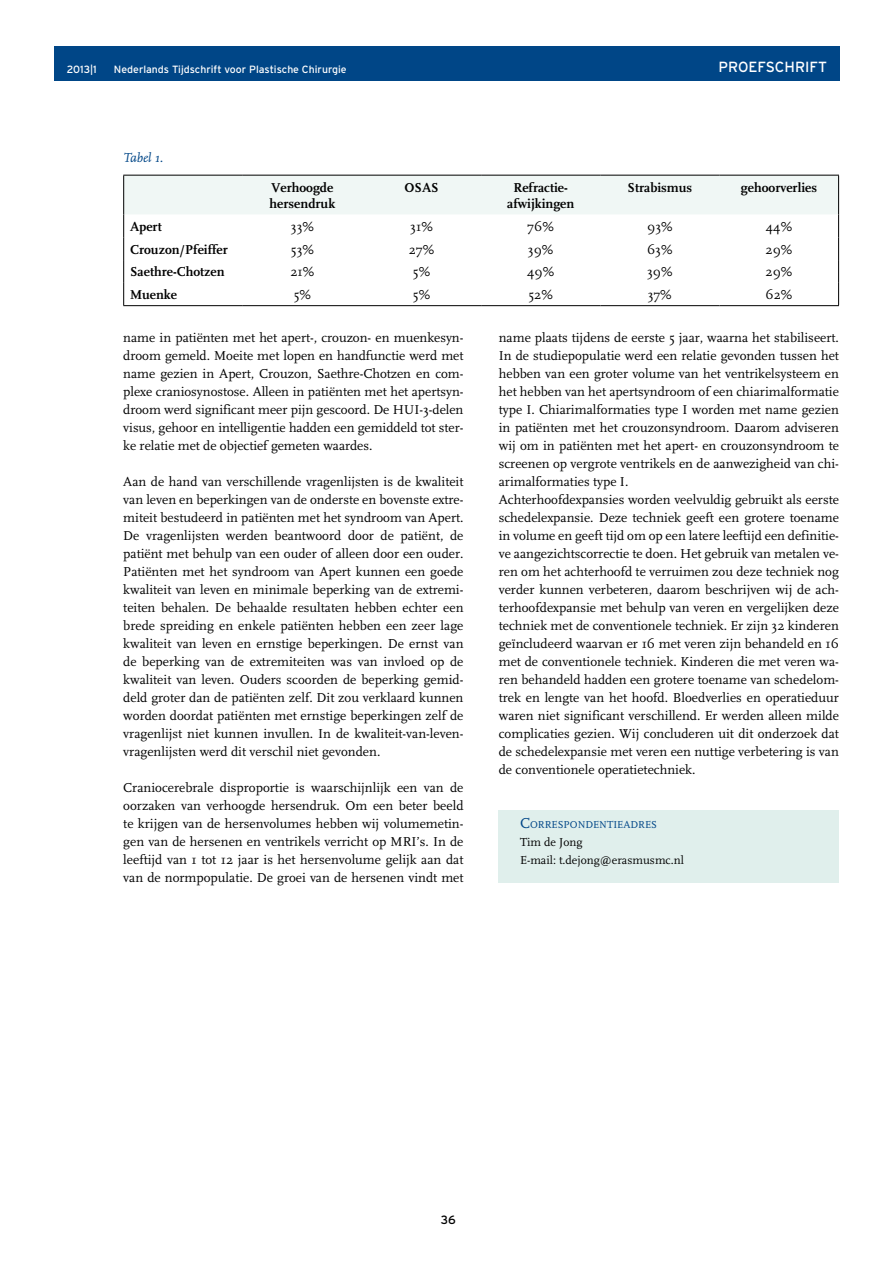
<style>
.page{position:relative;width:893px;height:1263px;background:#fff}
.page>*{position:absolute;margin:0;border:0;box-sizing:border-box;transform-origin:0 0}
.t1{font:14.7px "Interstate";color:#fff}
.t2{font:13.5px/18px "FF Scala";color:#000;text-align:justify}
.t3{font:700 13.5px/16.5px "FF Scala";color:#000}
.t4{font:italic 13.5px "Scala";color:#004687}
.t5{font:12px/18px "FF Scala";color:#000}
.t6{font:12px "Interstate";color:#000}
.t7{font:10.5px "Interstate";color:#fff}
.t8{font:10.5px "FF Scala Caps";color:#004687}
.s1{font-size:15px}
</style>
<div class="page">
<div style="left:54px;top:47px;width:786px;height:34px;background:#004687"></div>
<div style="left:499px;top:810px;width:340px;height:72px;background:#e0efec"></div>
<svg style="left:123px;top:175px;width:716px;height:130px"></svg>
<hr style="left:123px;top:305px;width:120px;height:1px;background:#000">
<hr style="left:243px;top:305px;width:119px;height:1px;background:#000">
<hr style="left:362px;top:305px;width:119px;height:1px;background:#000">
<hr style="left:481px;top:305px;width:119px;height:1px;background:#000">
<hr style="left:600px;top:305px;width:119px;height:1px;background:#000">
<hr style="left:719px;top:305px;width:120px;height:1px;background:#000">
<p class="t7" style="left:67px;top:63px;width:32px">2013|1</p>
<p class="t7" style="left:114px;top:63px;width:234px">Nederlands Tijdschrift voor Plastische Chirurgie</p>
<p class="t1" style="left:719px;top:59px;width:110px">PROEFSCHRIFT</p>
<p class="t4" style="left:123px;top:151px;width:41px">Tabel 1.</p>
<p class="t3" style="left:270px;top:179px;width:67px">Verhoogde hersendruk</p>
<p class="t3" style="left:404px;top:179px;width:36px">OSAS</p>
<p class="t3" style="left:507px;top:179px;width:69px;text-align:center">Refractie&shy;afwijkingen</p>
<p class="t3" style="left:627px;top:179px;width:66px">Strabismus</p>
<p class="t3" style="left:741px;top:179px;width:78px">gehoorverlies</p>
<p class="t3" style="left:130px;top:218px;width:33px">Apert</p>
<p class="t2" style="left:291px;top:218px;width:25px">33%</p>
<p class="t2" style="left:410px;top:218px;width:24px">31%</p>
<p class="t2" style="left:528px;top:218px;width:28px">76%</p>
<p class="t2" style="left:647px;top:218px;width:27px">93%</p>
<p class="t2" style="left:766px;top:218px;width:28px">44%</p>
<p class="t3" style="left:130px;top:241px;width:99px">Crouzon/Pfeiffer</p>
<p class="t2" style="left:291px;top:241px;width:25px">53%</p>
<p class="t2" style="left:409px;top:241px;width:27px">27%</p>
<p class="t2" style="left:528px;top:241px;width:27px">39%</p>
<p class="t2" style="left:647px;top:241px;width:27px">63%</p>
<p class="t2" style="left:766px;top:241px;width:28px">29%</p>
<p class="t3" style="left:130px;top:264px;width:96px">Saethre-Chotzen</p>
<p class="t2" style="left:290px;top:263px;width:25px">21%</p>
<p class="t2" style="left:413px;top:263px;width:19px">5%</p>
<p class="t2" style="left:527px;top:263px;width:29px">49%</p>
<p class="t2" style="left:647px;top:263px;width:27px">39%</p>
<p class="t2" style="left:766px;top:263px;width:28px">29%</p>
<p class="t3" style="left:130px;top:287px;width:49px">Muenke</p>
<p class="t2" style="left:294px;top:286px;width:19px">5%</p>
<p class="t2" style="left:413px;top:286px;width:19px">5%</p>
<p class="t2" style="left:528px;top:286px;width:26px">52%</p>
<p class="t2" style="left:648px;top:286px;width:25px">37%</p>
<p class="t2" style="left:766px;top:286px;width:28px">62%</p>
<p class="t2" style="left:123px;top:329px;width:342px">name in patiënten met het apert-, crouzon- en muenkesyn&shy;droom gemeld. Moeite met lopen en handfunctie werd met name gezien in Apert, Crouzon, Saethre-Chotzen en com&shy;plexe craniosynostose. Alleen in patiënten met het apertsyn&shy;droom werd significant meer pijn gescoord. De HUI-3-delen visus, gehoor en intelligentie hadden een gemiddeld tot ster&shy;ke relatie met de objectief gemeten waardes.</p>
<p class="t2" style="left:123px;top:473px;width:342px">Aan de hand van verschillende vragenlijsten is de kwaliteit van leven en beperkingen van de onderste en bovenste extre&shy;miteit bestudeerd in patiënten met het syndroom van Apert.<br>De vragenlijsten werden beantwoord door de patiënt, de patiënt met behulp van een ouder of alleen door een ouder.<br>Patiënten met het syndroom van Apert kunnen een goede kwaliteit van leven en minimale beperking van de extremi&shy;teiten behalen. De behaalde resultaten hebben echter een brede spreiding en enkele patiënten hebben een zeer lage kwaliteit van leven en ernstige beperkingen. De ernst van de beperking van de extremiteiten was van invloed op de kwaliteit van leven. Ouders scoorden de beperking gemid&shy;deld groter dan de patiënten zelf. Dit zou verklaard kunnen worden doordat patiënten met ernstige beperkingen zelf de vragenlijst niet kunnen invullen. In de kwaliteit-van-leven&shy;vragenlijsten werd dit verschil niet gevonden.</p>
<p class="t2" style="left:123px;top:779px;width:342px">Craniocerebrale disproportie is waarschijnlijk een van de oorzaken van verhoogde hersendruk. Om een beter beeld te krijgen van de hersenvolumes hebben wij volumemetin&shy;gen van de hersenen en ventrikels verricht op MRI’s. In de leeftijd van 1 tot 12 jaar is het hersenvolume gelijk aan dat van de normpopulatie. De groei van de hersenen vindt met</p>
<p class="t2" style="left:499px;top:329px;width:342px;text-align:left">name plaats tijdens de eerste 5 jaar, waarna het stabiliseert.<br>In de studiepopulatie werd een relatie gevonden tussen het hebben van een groter volume van het ventrikelsysteem en het hebben van het apertsyndroom of een chiarimalformatie type I. Chiarimalformaties type I worden met name gezien in patiënten met het crouzonsyndroom. Daarom adviseren wij om in patiënten met het apert- en crouzonsyndroom te screenen op vergrote ventrikels en de aanwezigheid van chi&shy;arimalformaties type I.<br>Achterhoofdexpansies worden veelvuldig gebruikt als eerste schedelexpansie. Deze techniek geeft een grotere toename in volume en geeft tijd om op een latere leeftijd een definitie&shy;ve aangezichtscorrectie te doen. Het gebruik van metalen ve&shy;ren om het achterhoofd te verruimen zou deze techniek nog verder kunnen verbeteren, daarom beschrijven wij de ach&shy;terhoofdexpansie met behulp van veren en vergelijken deze techniek met de conventionele techniek. Er zijn 32 kinderen geïncludeerd waarvan er 16 met veren zijn behandeld en 16 met de conventionele techniek. Kinderen die met veren wa&shy;ren behandeld hadden een grotere toename van schedelom&shy;trek en lengte van het hoofd. Bloedverlies en operatieduur waren niet significant verschillend. Er werden alleen milde complicaties gezien. Wij concluderen uit dit onderzoek dat de schedelexpansie met veren een nuttige verbetering is van de conventionele operatietechniek.</p>
<p class="t8" style="left:520px;top:819px;width:138px"><span class="s1">C</span>ORRESPONDENTIEADRES</p>
<p class="t5" style="left:520px;top:833px;width:165px">Tim de Jong<br>E-mail: t.dejong@erasmusmc.nl</p>
<p class="t6" style="left:441px;top:1213px;width:16px">36</p>
</div>
